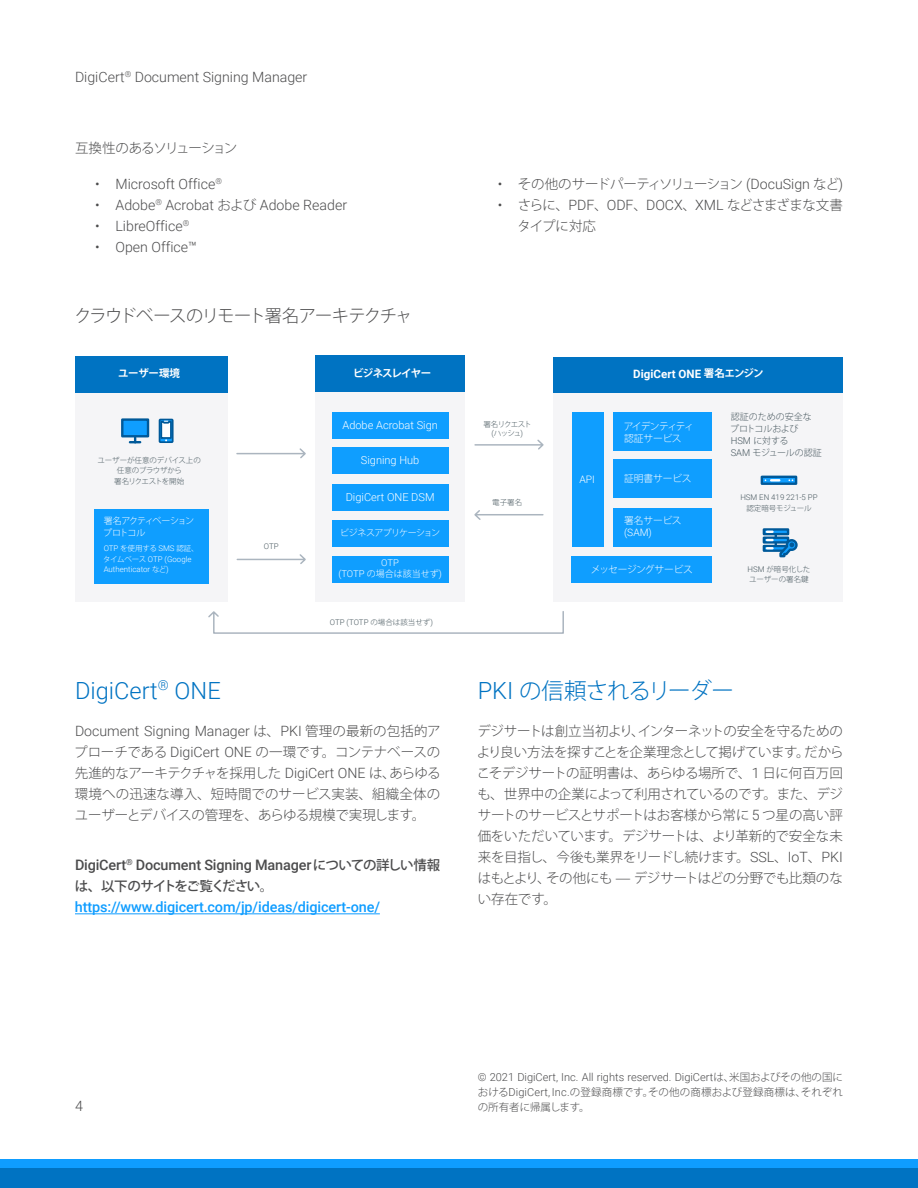
<style>
.page{position:relative;width:918px;height:1188px;background:#fff}
.page>*{position:absolute;margin:0;border:0;box-sizing:border-box;transform-origin:0 0}
.t1{font:300 23.7px "Roboto";color:#0073c2}
.t2{font:300 22.5px "Koz Go Pro";letter-spacing:-.05em;color:#0073c2}
.t3{font:300 17.25px "Koz Go Pro";letter-spacing:-.075em;color:#4c4c4d}
.t4{font:500 14.4px "Roboto";letter-spacing:-.01em;color:#0f9dff}
.t5{font:500 14.4px "Roboto";letter-spacing:-.01em;color:#4c4c4d}
.t6{font:300 14.1px "Roboto";color:#4c4c4d}
.t7{font:300 13.5px/21px "Koz Go Pro";letter-spacing:-.02em;color:#4c4c4d;text-align:justify}
.t8{font:300 13.5px/21px "Koz Go Pro";letter-spacing:-.06em;color:#4c4c4d}
.t9{font:300 13.5px "Koz Go Pro";letter-spacing:-.065em;color:#4c4c4d}
.t10{font:500 13.5px "Koz Go Pro";letter-spacing:-.09em;color:#4c4c4d}
.t11{font:300 13.5px "Koz Go Pro";letter-spacing:-.08em;color:#4c4c4d}
.t12{font:700 11.55px "Roboto";color:#fff}
.t13{font:300 10.95px "Roboto";color:#4c4c4d}
.t14{font:300 10.95px "Roboto";color:#fff}
.t15{font:300 10.5px/15px "Koz Go Pro";letter-spacing:.015em;color:#4c4c4d}
.t16{font:700 10.5px "Koz Go Pro";letter-spacing:-.08em;color:#fff}
.t17{font:700 10.5px "Koz Go Pro";letter-spacing:-.055em;color:#fff}
.t18{font:300 10.2px "Roboto";color:#fff}
.t19{font:300 9.75px/12px "Koz Go Pro";letter-spacing:-.055em;color:#fff}
.t20{font:300 9.75px "Koz Go Pro";letter-spacing:-.02em;color:#fff}
.t21{font:300 9.45px "Roboto";color:#fff}
.t22{font:300 9px/12px "Koz Go Pro";color:#47575e}
.t23{font:300 9px/12px "Koz Go Pro";letter-spacing:-.105em;color:#fff}
.t24{font:300 9px "Koz Go Pro";color:#fff}
.t25{font:300 9px "Koz Go Pro";letter-spacing:-.05em;color:#fff}
.t26{font:300 7.8px "Roboto";color:#47575e}
.t27{font:300 7.8px/10.5px "Roboto";color:#fff}
.t28{font:300 7.5px/10.5px "Koz Go Pro";letter-spacing:-.015em;color:#47575e;text-align:center}
.t29{font:300 7.5px "Koz Go Pro";color:#fff}
.t30{font:300 7.5px/9px "Koz Go Pro";letter-spacing:-.09em;color:#47575e;text-align:center}
.s1{font-family:"Koz Go Pro";font-size:13.5px}
.s2{font-family:"Roboto";font-size:14.1px}
.s3{font-family:"Koz Go Pro";font-size:10.5px}
.s4{font-family:"Roboto";font-size:7.8px}
.s5{font-family:"Koz Go Pro";font-size:7.5px}
.s6{font-family:"Roboto";font-size:9.45px}
.s7{font-family:"Roboto";font-size:23.7px}
.s8{font-family:"Roboto";font-size:10.95px}
</style>
<div class="page">
<div style="left:0;top:1168px;width:918px;height:20px;background:#0073c2"></div>
<div style="left:0;top:1160px;width:918px;height:8px;background:#0f9dff"></div>
<hr style="left:75px;top:913px;width:305px;height:1px;background:#0f9dff">
<div style="left:315px;top:356px;width:150px;height:36px;background:#0073c2"></div>
<div style="left:553px;top:357px;width:290px;height:36px;background:#0073c2"></div>
<div style="left:553px;top:393px;width:290px;height:209px;background:#f5f5f7"></div>
<div style="left:614px;top:412px;width:98px;height:39px;background:#0f9eff"></div>
<div style="left:614px;top:459px;width:98px;height:39px;background:#0f9eff"></div>
<div style="left:614px;top:508px;width:98px;height:39px;background:#0f9eff"></div>
<div style="left:572px;top:556px;width:140px;height:27px;background:#0f9eff"></div>
<div style="left:572px;top:412px;width:32px;height:135px;background:#0f9eff"></div>
<div style="left:315px;top:392px;width:150px;height:210px;background:#f5f5f7"></div>
<div style="left:332px;top:520px;width:116px;height:27px;background:#0f9eff"></div>
<div style="left:332px;top:556px;width:116px;height:27px;background:#0f9eff"></div>
<div style="left:332px;top:412px;width:116px;height:26px;background:#0f9eff"></div>
<div style="left:332px;top:447px;width:116px;height:27px;background:#0f9eff"></div>
<div style="left:332px;top:484px;width:116px;height:27px;background:#0f9eff"></div>
<svg style="left:474px;top:439px;width:70px;height:11px"></svg>
<svg style="left:236px;top:554px;width:70px;height:10px"></svg>
<svg style="left:474px;top:510px;width:70px;height:10px"></svg>
<svg style="left:208px;top:611px;width:356px;height:23px"></svg>
<div style="left:75px;top:392px;width:152px;height:210px;background:#f5f5f7"></div>
<div style="left:75px;top:356px;width:152px;height:36px;background:#0073c2"></div>
<div style="left:94px;top:509px;width:114px;height:74px;background:#0f9eff"></div>
<svg style="left:236px;top:448px;width:70px;height:11px"></svg>
<svg style="left:763px;top:528px;width:26px;height:7px"></svg>
<svg style="left:763px;top:537px;width:4px;height:7px"></svg>
<svg style="left:763px;top:545px;width:4px;height:7px"></svg>
<svg style="left:767px;top:531px;width:31px;height:27px"></svg>
<svg style="left:761px;top:476px;width:36px;height:9px"></svg>
<svg style="left:765px;top:479px;width:14px;height:3px"></svg>
<div style="left:159px;top:419px;width:15px;height:24px;border:2px solid #005999"></div>
<svg style="left:160px;top:419px;width:13px;height:22px"></svg>
<div style="left:121px;top:418px;width:28px;height:19px;background:#0f9eff;border:2px solid #005999"></div>
<svg style="left:130px;top:438px;width:10px;height:5px"></svg>
<p class="t6" style="left:75px;top:67px;width:234px">DigiCert<sup>®</sup> Document Signing Manager</p>
<p class="t11" style="left:75px;top:139px;width:164px">互換性のあるソリューション</p>
<p class="t6" style="left:95px;top:174px;width:128px">• Microsoft Office<sup>®</sup></p>
<p class="t6" style="left:95px;top:195px;width:253px">• Adobe<sup>®</sup> Acrobat <span class="s1">および</span> Adobe Reader</p>
<p class="t6" style="left:95px;top:216px;width:96px">• LibreOffice<sup>®</sup></p>
<p class="t6" style="left:95px;top:237px;width:103px">• Open Office™</p>
<p class="t3" style="left:75px;top:304px;width:339px">クラウドベースのリモート署名アーキテクチャ</p>
<p class="t9" style="left:498px;top:175px;width:347px"><span class="s2">•</span> その他のサードパーティソリューション <span class="s2">(DocuSign</span> など<span class="s2">)</span></p>
<p class="t8" style="left:518px;top:195px;width:327px;text-indent:-20px"><span class="s2">•</span> さらに、<span class="s2">PDF</span>、<span class="s2">ODF</span>、<span class="s2">DOCX</span>、<span class="s2">XML</span> などさまざまな文書タイプに対応</p>
<p class="t17" style="left:118px;top:367px;width:63px">ユーザー環境</p>
<p class="t16" style="left:353px;top:367px;width:80px">ビジネスレイヤー</p>
<p class="t12" style="left:633px;top:366px;width:132px">DigiCert ONE <span class="s3">署名エンジン</span></p>
<p class="t28" style="left:97px;top:455px;width:105px">ユーザーが任意のデバイス上の任意のブラウザから<br>署名リクエストを開始</p>
<p class="t23" style="left:103px;top:515px;width:92px">署名アクティベーションプロトコル</p>
<p class="t29" style="left:104px;top:543px;width:97px"><span class="s4">OTP</span> を使用する <span class="s4">SMS</span> 認証、</p>
<p class="t27" style="left:103px;top:553px;width:90px"><span class="s5">タイムベース</span> OTP (Google<br>Authenticator <span class="s5">など</span>)</p>
<p class="t26" style="left:264px;top:541px;width:16px">OTP</p>
<p class="t30" style="left:483px;top:419px;width:50px">署名リクエスト<span class="s4">(</span>ハッシュ<span class="s4">)</span></p>
<p class="t14" style="left:342px;top:418px;width:97px">Adobe Acrobat Sign</p>
<p class="t19" style="left:624px;top:420px;width:72px">アイデンティティ認証サービス</p>
<p class="t20" style="left:624px;top:472px;width:69px">証明書サービス</p>
<p class="t14" style="left:361px;top:452px;width:60px">Signing Hub</p>
<p class="t14" style="left:346px;top:489px;width:90px">DigiCert ONE DSM</p>
<p class="t25" style="left:340px;top:527px;width:102px">ビジネスアプリケーション</p>
<p class="t21" style="left:381px;top:556px;width:19px">OTP</p>
<p class="t24" style="left:338px;top:567px;width:105px"><span class="s6">(TOTP</span> の場合は該当せず<span class="s6">)</span></p>
<p class="t26" style="left:330px;top:616px;width:105px">OTP (TOTP <span class="s5">の場合は該当せず</span>)</p>
<p class="t18" style="left:580px;top:473px;width:17px">API</p>
<p class="t28" style="left:492px;top:497px;width:31px">電子署名</p>
<p class="t20" style="left:624px;top:515px;width:59px">署名サービス</p>
<p class="t18" style="left:624px;top:526px;width:29px">(SAM)</p>
<p class="t19" style="left:591px;top:563px;width:103px">メッセージングサービス</p>
<p class="t22" style="left:730px;top:411px;width:93px">認証のための安全なプロトコルおよび<br><span class="s6">HSM</span> に対する<br><span class="s6">SAM</span> モジュールの認証</p>
<p class="t26" style="left:740px;top:492px;width:79px">HSM EN 419 221-5 PP</p>
<p class="t28" style="left:746px;top:503px;width:67px">認定暗号モジュール</p>
<p class="t28" style="left:748px;top:564px;width:64px;text-align:left"><span class="s4">HSM</span> が暗号化したユーザーの署名鍵</p>
<h1 class="t1" style="left:75px;top:674px;width:147px">DigiCert<sup>®</sup> ONE</h1>
<p class="t6" style="left:75px;top:721px;width:367px">Document Signing Manager <span class="s1">は、</span>PKI <span class="s1">管理の最新の包括的ア</span></p>
<p class="t7" style="left:74px;top:742px;width:368px">プローチである <span class="s2">DigiCert ONE</span> の一環です。コンテナベースの先進的なアーキテクチャを採用した <span class="s2">DigiCert ONE</span> は、あらゆる環境への迅速な導入、短時間でのサービス実装、組織全体のユーザーとデバイスの管理を、あらゆる規模で実現します。</p>
<p class="t5" style="left:75px;top:855px;width:367px">DigiCert<sup>®</sup> Document Signing Manager<span class="s1">についての詳しい情報</span></p>
<p class="t10" style="left:75px;top:877px;width:200px">は、以下のサイトをご覧ください。</p>
<p class="t4" style="left:75px;top:897px;width:307px">https://www.digicert.com/jp/ideas/digicert-one/</p>
<h2 class="t2" style="left:478px;top:676px;width:258px"><span class="s7">PKI</span> の信頼されるリーダー</h2>
<p class="t7" style="left:477px;top:721px;width:369px">デジサートは創立当初より、インターネットの安全を守るためのより良い方法を探すことを企業理念として掲げています。だからこそデジサートの証明書は、あらゆる場所で、<span class="s2">1</span> 日に何百万回も、世界中の企業によって利用されているのです。また、デジサートのサービスとサポートはお客様から常に <span class="s2">5</span> つ星の高い評価をいただいています。デジサートは、より革新的で安全な未来を目指し、今後も業界をリードし続けます。<span class="s2">SSL</span>、<span class="s2">IoT</span>、<span class="s2">PKI</span>はもとより、その他にも ̶ デジサートはどの分野でも比類のない存在です。</p>
<p class="t6" style="left:75px;top:1096px;width:9px">4</p>
<p class="t13" style="left:478px;top:1070px;width:367px">© 2021 DigiCert, Inc. All rights reserved. DigiCert<span class="s3">は、米国およびその他の国に</span></p>
<p class="t15" style="left:478px;top:1085px;width:367px">おける<span class="s8">DigiCert, Inc.</span>の登録商標です。その他の商標および登録商標は、それぞれの所有者に帰属します。</p>
</div>
